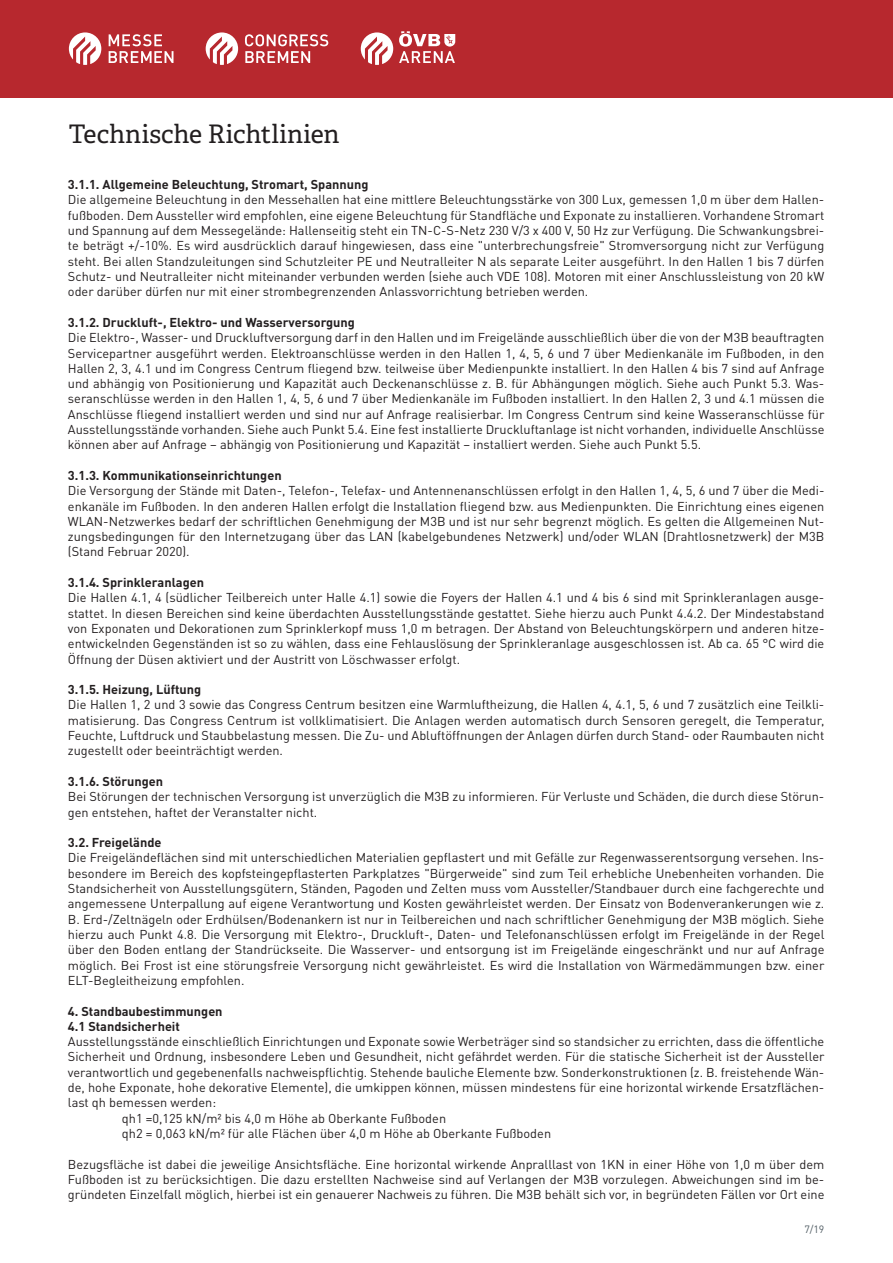
<style>
.page{position:relative;width:893px;height:1263px;background:#fff}
.page>*{position:absolute;margin:0;border:0;box-sizing:border-box;transform-origin:0 0}
.t1{font:25.5px "Adelle";color:#231f20}
.t2{font:12.75px/15.3px "DINOT";color:#231f20;text-align:justify}
.t3{font:700 12.75px/15.3px "DINOT";color:#231f20}
.t4{font:10.5px "DINOT";color:#525e65}
</style>
<div class="page">
<div style="left:0;top:0;width:893px;height:97px;background:#b7282e"></div>
<svg style="left:69px;top:32px;width:32px;height:33px"></svg>
<svg style="left:109px;top:34px;width:64px;height:29px"></svg>
<svg style="left:206px;top:32px;width:32px;height:33px"></svg>
<svg style="left:245px;top:34px;width:83px;height:29px"></svg>
<svg style="left:361px;top:32px;width:32px;height:33px"></svg>
<svg style="left:399px;top:31px;width:56px;height:32px"></svg>
<h1 class="t1" style="left:69px;top:119px;width:272px">Technische Richtlinien</h1>
<p class="t3" style="left:68px;top:177px;width:302px">3.1.1. Allgemeine Beleuchtung, Stromart, Spannung</p>
<p class="t2" style="left:68px;top:192px;width:758px">Die allgemeine Beleuchtung in den Messehallen hat eine mittlere Beleuchtungsstärke von 300 Lux, gemessen 1,0 m über dem Hallen&shy;fußboden. Dem Aussteller wird empfohlen, eine eigene Beleuchtung für Standfläche und Exponate zu installieren. Vorhandene Stromart und Spannung auf dem Messegelände: Hallenseitig steht ein TN-C-S-Netz 230 V/3 x 400 V, 50 Hz zur Verfügung. Die Schwankungsbrei&shy;te beträgt +/-10%. Es wird ausdrücklich darauf hingewiesen, dass eine "unterbrechungsfreie" Stromversorgung nicht zur Verfügung steht. Bei allen Standzuleitungen sind Schutzleiter PE und Neutralleiter N als separate Leiter ausgeführt. In den Hallen 1 bis 7 dürfen Schutz- und Neutralleiter nicht miteinander verbunden werden (siehe auch VDE 108). Motoren mit einer Anschlussleistung von 20 kW oder darüber dürfen nur mit einer strombegrenzenden Anlassvorrichtung betrieben werden.</p>
<p class="t3" style="left:68px;top:314px;width:288px">3.1.2. Druckluft-, Elektro- und Wasserversorgung</p>
<p class="t2" style="left:68px;top:330px;width:758px">Die Elektro-, Wasser- und Druckluftversorgung darf in den Hallen und im Freigelände ausschließlich über die von der M3B beauftragten Servicepartner ausgeführt werden. Elektroanschlüsse werden in den Hallen 1, 4, 5, 6 und 7 über Medienkanäle im Fußboden, in den Hallen 2, 3, 4.1 und im Congress Centrum fliegend bzw. teilweise über Medienpunkte installiert. In den Hallen 4 bis 7 sind auf Anfrage und abhängig von Positionierung und Kapazität auch Deckenanschlüsse z. B. für Abhängungen möglich. Siehe auch Punkt 5.3. Was&shy;seranschlüsse werden in den Hallen 1, 4, 5, 6 und 7 über Medienkanäle im Fußboden installiert. In den Hallen 2, 3 und 4.1 müssen die Anschlüsse fliegend installiert werden und sind nur auf Anfrage realisierbar. Im Congress Centrum sind keine Wasseranschlüsse für Ausstellungsstände vorhanden. Siehe auch Punkt 5.4. Eine fest installierte Druckluftanlage ist nicht vorhanden, individuelle Anschlüsse können aber auf Anfrage – abhängig von Positionierung und Kapazität – installiert werden. Siehe auch Punkt 5.5.</p>
<p class="t3" style="left:68px;top:467px;width:215px">3.1.3. Kommunikationseinrichtungen</p>
<p class="t2" style="left:68px;top:483px;width:758px">Die Versorgung der Stände mit Daten-, Telefon-, Telefax- und Antennenanschlüssen erfolgt in den Hallen 1, 4, 5, 6 und 7 über die Medi&shy;enkanäle im Fußboden. In den anderen Hallen erfolgt die Installation fliegend bzw. aus Medienpunkten. Die Einrichtung eines eigenen WLAN-Netzwerkes bedarf der schriftlichen Genehmigung der M3B und ist nur sehr begrenzt möglich. Es gelten die Allgemeinen Nut&shy;zungsbedingungen für den Internetzugang über das LAN (kabelgebundenes Netzwerk) und/oder WLAN (Drahtlosnetzwerk) der M3B (Stand Februar 2020).</p>
<p class="t3" style="left:68px;top:574px;width:138px">3.1.4. Sprinkleranlagen</p>
<p class="t2" style="left:68px;top:590px;width:758px">Die Hallen 4.1, 4 (südlicher Teilbereich unter Halle 4.1) sowie die Foyers der Hallen 4.1 und 4 bis 6 sind mit Sprinkleranlagen ausge&shy;stattet. In diesen Bereichen sind keine überdachten Ausstellungsstände gestattet. Siehe hierzu auch Punkt 4.4.2. Der Mindestabstand von Exponaten und Dekorationen zum Sprinklerkopf muss 1,0 m betragen. Der Abstand von Beleuchtungskörpern und anderen hitze&shy;entwickelnden Gegenständen ist so zu wählen, dass eine Fehlauslösung der Sprinkleranlage ausgeschlossen ist. Ab ca. 65 °C wird die Öffnung der Düsen aktiviert und der Austritt von Löschwasser erfolgt.</p>
<p class="t3" style="left:68px;top:681px;width:135px">3.1.5. Heizung, Lüftung</p>
<p class="t2" style="left:68px;top:697px;width:758px">Die Hallen 1, 2 und 3 sowie das Congress Centrum besitzen eine Warmluftheizung, die Hallen 4, 4.1, 5, 6 und 7 zusätzlich eine Teilkli&shy;matisierung. Das Congress Centrum ist vollklimatisiert. Die Anlagen werden automatisch durch Sensoren geregelt, die Temperatur, Feuchte, Luftdruck und Staubbelastung messen. Die Zu- und Abluftöffnungen der Anlagen dürfen durch Stand- oder Raumbauten nicht zugestellt oder beeinträchtigt werden.</p>
<p class="t3" style="left:68px;top:773px;width:97px">3.1.6. Störungen</p>
<p class="t2" style="left:68px;top:789px;width:758px">Bei Störungen der technischen Versorgung ist unverzüglich die M3B zu informieren. Für Verluste und Schäden, die durch diese Störun&shy;gen entstehen, haftet der Veranstalter nicht.</p>
<p class="t3" style="left:68px;top:834px;width:95px">3.2. Freigelände</p>
<p class="t2" style="left:68px;top:850px;width:758px">Die Freigeländeflächen sind mit unterschiedlichen Materialien gepflastert und mit Gefälle zur Regenwasserentsorgung versehen. Ins&shy;besondere im Bereich des kopfsteingepflasterten Parkplatzes "Bürgerweide" sind zum Teil erhebliche Unebenheiten vorhanden. Die Standsicherheit von Ausstellungsgütern, Ständen, Pagoden und Zelten muss vom Aussteller/Standbauer durch eine fachgerechte und angemessene Unterpallung auf eigene Verantwortung und Kosten gewährleistet werden. Der Einsatz von Bodenverankerungen wie z.<br>B. Erd-/Zeltnägeln oder Erdhülsen/Bodenankern ist nur in Teilbereichen und nach schriftlicher Genehmigung der M3B möglich. Siehe hierzu auch Punkt 4.8. Die Versorgung mit Elektro-, Druckluft-, Daten- und Telefonanschlüssen erfolgt im Freigelände in der Regel über den Boden entlang der Standrückseite. Die Wasserver- und entsorgung ist im Freigelände eingeschränkt und nur auf Anfrage möglich. Bei Frost ist eine störungsfreie Versorgung nicht gewährleistet. Es wird die Installation von Wärmedämmungen bzw. einer ELT-Begleitheizung empfohlen.</p>
<p class="t3" style="left:68px;top:1003px;width:156px">4. Standbaubestimmungen<br>4.1 Standsicherheit</p>
<p class="t2" style="left:68px;top:1034px;width:758px">Ausstellungsstände einschließlich Einrichtungen und Exponate sowie Werbeträger sind so standsicher zu errichten, dass die öffentliche</p>
<p class="t2" style="left:68px;top:1049px;width:758px">Sicherheit und Ordnung, insbesondere Leben und Gesundheit, nicht gefährdet werden. Für die statische Sicherheit ist der Aussteller</p>
<p class="t2" style="left:68px;top:1064px;width:758px">verantwortlich und gegebenenfalls nachweispflichtig. Stehende bauliche Elemente bzw. Sonderkonstruktionen (z. B. freistehende Wän-</p>
<p class="t2" style="left:68px;top:1079px;width:758px">de, hohe Exponate, hohe dekorative Elemente), die umkippen können, müssen mindestens für eine horizontal wirkende Ersatzflächen-</p>
<p class="t2" style="left:68px;top:1095px;width:150px">last qh bemessen werden:</p>
<p class="t2" style="left:122px;top:1110px;width:326px">qh1 =0,125 kN/m² bis 4,0 m Höhe ab Oberkante Fußboden</p>
<p class="t2" style="left:122px;top:1125px;width:431px">qh2 = 0,063 kN/m² für alle Flächen über 4,0 m Höhe ab Oberkante Fußboden</p>
<p class="t2" style="left:68px;top:1156px;width:758px">Bezugsfläche ist dabei die jeweilige Ansichtsfläche. Eine horizontal wirkende Anpralllast von 1KN in einer Höhe von 1,0 m über dem Fußboden ist zu berücksichtigen. Die dazu erstellten Nachweise sind auf Verlangen der M3B vorzulegen. Abweichungen sind im be&shy;gründeten Einzelfall möglich, hierbei ist ein genauerer Nachweis zu führen. Die M3B behält sich vor, in begründeten Fällen vor Ort eine</p>
<p class="t4" style="left:804px;top:1223px;width:21px">7/19</p>
</div>
